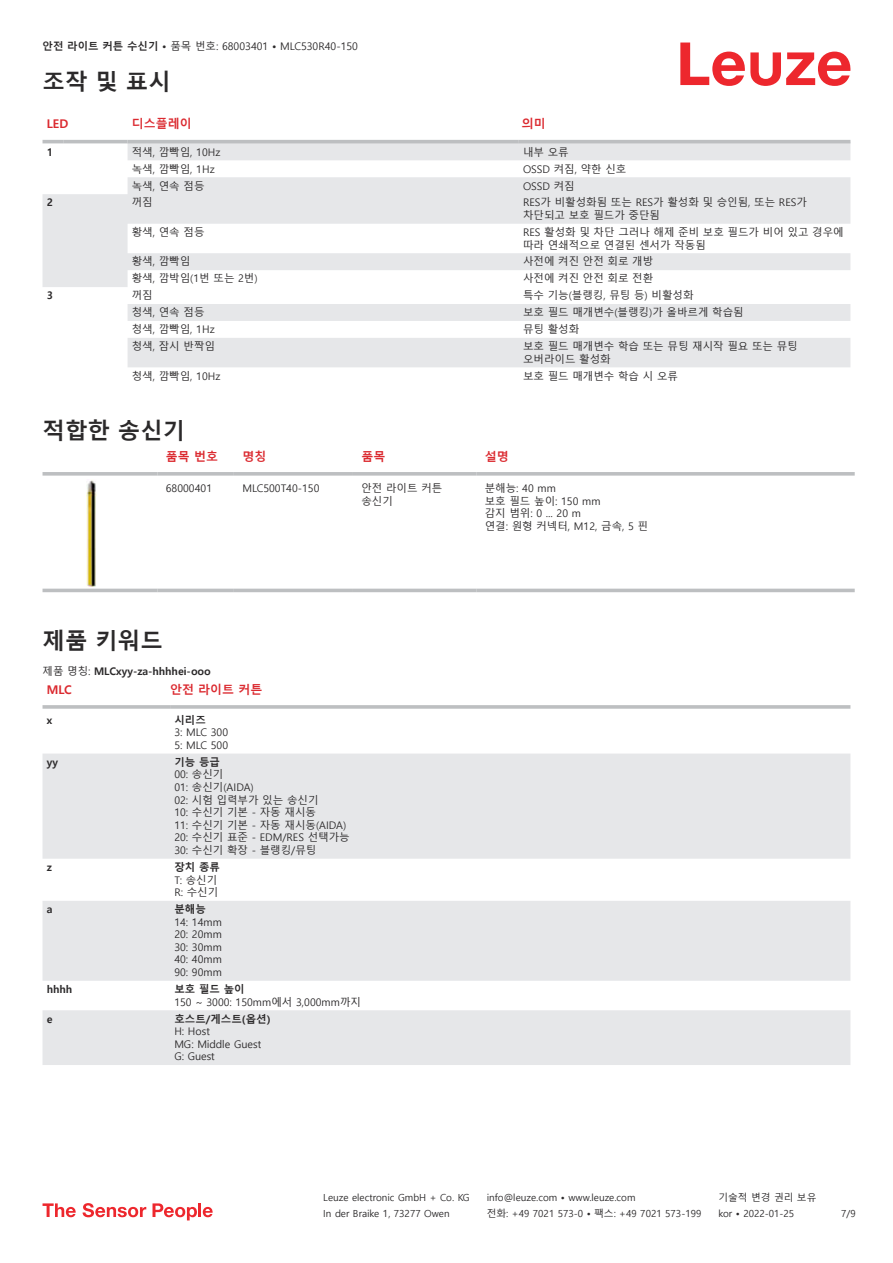
<style>
.page{position:relative;width:893px;height:1263px;background:#fff}
.page>*{position:absolute;margin:0;border:0;box-sizing:border-box;transform-origin:0 0}
.t1{font:700 22.5px "Malgun Gothic";color:#2b292a}
.t2{font:700 12px "Malgun Gothic";color:#db2a30}
.t3{font:10.5px/12.6px "Malgun Gothic";color:#2b292a}
.t4{font:700 10.5px "Malgun Gothic";color:#2b292a}
.t5{font:9.75px "Malgun Gothic";color:#2b292a}
.s1{font-weight:700}
.s2{font-weight:400}
</style>
<div class="page">
<svg style="left:680px;top:43px;width:170px;height:43px"></svg>
<svg style="left:43px;top:143px;width:807px;height:224px;fill:#e6e7e9"></svg>
<hr style="left:43px;top:140px;width:21px;height:3px;background:#bdbfc1">
<hr style="left:64px;top:140px;width:64px;height:3px;background:#bdbfc1">
<hr style="left:128px;top:140px;width:391px;height:3px;background:#bdbfc1">
<hr style="left:519px;top:140px;width:331px;height:3px;background:#bdbfc1">
<svg style="left:43px;top:492px;width:812px;height:101px"></svg>
<svg style="left:43px;top:472px;width:114px;height:4px"></svg>
<svg style="left:157px;top:472px;width:77px;height:4px"></svg>
<svg style="left:234px;top:472px;width:119px;height:4px"></svg>
<svg style="left:353px;top:472px;width:123px;height:4px"></svg>
<svg style="left:476px;top:472px;width:379px;height:4px;fill:#bfc1c3"></svg>
<hr style="left:43px;top:589px;width:114px;height:3px;background:#bdbfc1">
<hr style="left:157px;top:589px;width:77px;height:3px;background:#bdbfc1">
<hr style="left:234px;top:589px;width:119px;height:3px;background:#bdbfc1">
<hr style="left:353px;top:589px;width:123px;height:3px;background:#bdbfc1">
<hr style="left:476px;top:589px;width:379px;height:3px;background:#bdbfc1">
<img style="left:87px;top:480px;width:9px;height:106px">
<svg style="left:43px;top:753px;width:807px;height:312px;fill:#e6e7e9"></svg>
<svg style="left:43px;top:705px;width:127px;height:4px"></svg>
<hr style="left:170px;top:705px;width:680px;height:4px;background:#c4c6c7">
<svg style="left:43px;top:1203px;width:33px;height:14px"></svg>
<svg style="left:83px;top:1203px;width:63px;height:14px"></svg>
<svg style="left:153px;top:1203px;width:44px;height:17px"></svg>
<hr style="left:198px;top:1203px;width:3px;height:14px;background:#ed272d">
<svg style="left:203px;top:1207px;width:10px;height:10px"></svg>
<p class="t3" style="left:43px;top:40px;width:317px"><span class="s1">안전 라이트 커튼 수신기 •</span> 품목 번호: 68003401 <span class="s1">•</span> MLC530R40-150</p>
<h1 class="t1" style="left:43px;top:69px;width:130px">조작 및 표시</h1>
<p class="t2" style="left:47px;top:119px;width:23px">LED</p>
<p class="t2" style="left:132px;top:116px;width:61px">디스플레이</p>
<p class="t2" style="left:522px;top:116px;width:25px">의미</p>
<p class="t4" style="left:47px;top:146px;width:8px">1</p>
<p class="t3" style="left:132px;top:146px;width:90px">적색, 깜빡임, 10Hz</p>
<p class="t3" style="left:523px;top:146px;width:47px">내부 오류</p>
<p class="t3" style="left:132px;top:163px;width:84px">녹색, 깜빡임, 1Hz</p>
<p class="t3" style="left:523px;top:163px;width:105px">OSSD 켜짐, 약한 신호</p>
<p class="t3" style="left:132px;top:180px;width:74px">녹색, 연속 점등</p>
<p class="t3" style="left:523px;top:180px;width:53px">OSSD 켜짐</p>
<p class="t4" style="left:47px;top:196px;width:8px">2</p>
<p class="t3" style="left:132px;top:197px;width:22px">꺼짐</p>
<p class="t3" style="left:523px;top:197px;width:285px">RES가 비활성화됨 또는 RES가 활성화 및 승인됨, 또는 RES가 차단되고 보호 필드가 중단됨</p>
<p class="t3" style="left:132px;top:226px;width:74px">황색, 연속 점등</p>
<p class="t3" style="left:523px;top:226px;width:322px">RES 활성화 및 차단 그러나 해제 준비 보호 필드가 비어 있고 경우에 따라 연쇄적으로 연결된 센서가 작동됨</p>
<p class="t3" style="left:132px;top:256px;width:60px">황색, 깜빡임</p>
<p class="t3" style="left:523px;top:256px;width:132px">사전에 켜진 안전 회로 개방</p>
<p class="t3" style="left:132px;top:272px;width:127px">황색, 깜박임(1번 또는 2번)</p>
<p class="t3" style="left:523px;top:272px;width:132px">사전에 켜진 안전 회로 전환</p>
<p class="t4" style="left:47px;top:292px;width:8px">3</p>
<p class="t3" style="left:132px;top:289px;width:22px">꺼짐</p>
<p class="t3" style="left:523px;top:289px;width:172px">특수 기능(블랭킹, 뮤팅 등) 비활성화</p>
<p class="t3" style="left:132px;top:306px;width:74px">청색, 연속 점등</p>
<p class="t3" style="left:523px;top:306px;width:222px">보호 필드 매개변수(블랭킹)가 올바르게 학습됨</p>
<p class="t3" style="left:132px;top:323px;width:84px">청색, 깜빡임, 1Hz</p>
<p class="t3" style="left:523px;top:323px;width:58px">뮤팅 활성화</p>
<p class="t3" style="left:132px;top:340px;width:85px">청색, 잠시 반짝임</p>
<p class="t3" style="left:523px;top:340px;width:276px">보호 필드 매개변수 학습 또는 뮤팅 재시작 필요 또는 뮤팅 오버라이드 활성화</p>
<p class="t3" style="left:132px;top:370px;width:90px">청색, 깜빡임, 10Hz</p>
<p class="t3" style="left:523px;top:370px;width:156px">보호 필드 매개변수 학습 시 오류</p>
<h1 class="t1" style="left:43px;top:417px;width:144px">적합한 송신기</h1>
<p class="t2" style="left:166px;top:450px;width:54px">품목 번호</p>
<p class="t2" style="left:242px;top:450px;width:25px">명칭</p>
<p class="t2" style="left:361px;top:450px;width:25px">품목</p>
<p class="t2" style="left:485px;top:450px;width:25px">설명</p>
<p class="t3" style="left:166px;top:482px;width:48px">68000401</p>
<p class="t3" style="left:242px;top:482px;width:79px">MLC500T40-150</p>
<p class="t3" style="left:361px;top:482px;width:82px">안전 라이트 커튼 송신기</p>
<p class="t3" style="left:485px;top:482px;width:165px">분해능: 40 mm<br>보호 필드 높이: 150 mm<br>감지 범위: 0 ... 20 m<br>연결: 원형 커넥터, M12, 금속, 5 핀</p>
<h1 class="t1" style="left:43px;top:628px;width:122px">제품 키워드</h1>
<p class="t2" style="left:47px;top:685px;width:27px">MLC</p>
<p class="t2" style="left:170px;top:683px;width:94px">안전 라이트 커튼</p>
<p class="t4" style="left:47px;top:714px;width:7px">x</p>
<p class="t4" style="left:174px;top:714px;width:33px">시리즈</p>
<p class="t3" style="left:174px;top:726px;width:55px">3: MLC 300<br>5: MLC 500</p>
<p class="t4" style="left:47px;top:758px;width:13px">yy</p>
<p class="t4" style="left:174px;top:756px;width:47px">기능 등급</p>
<p class="t3" style="left:174px;top:768px;width:177px">00: 송신기<br>01: 송신기(AIDA)<br>02: 시험 입력부가 있는 송신기<br>10: 수신기 기본 - 자동 재시동<br>11: 수신기 기본 - 자동 재시동(AIDA)<br>20: 수신기 표준 - EDM/RES 선택가능<br>30: 수신기 확장 - 블랭킹/뮤팅</p>
<p class="t4" style="left:47px;top:863px;width:7px">z</p>
<p class="t4" style="left:174px;top:861px;width:47px">장치 종류</p>
<p class="t3" style="left:174px;top:874px;width:45px">T: 송신기<br>R: 수신기</p>
<p class="t4" style="left:47px;top:905px;width:7px">a</p>
<p class="t4" style="left:174px;top:903px;width:33px">분해능</p>
<p class="t3" style="left:174px;top:916px;width:49px;text-align:justify">14: 14mm 20: 20mm 30: 30mm 40: 40mm 90: 90mm</p>
<p class="t4" style="left:47px;top:983px;width:27px">hhhh</p>
<p class="t4" style="left:174px;top:983px;width:72px">보호 필드 높이</p>
<p class="t3" style="left:174px;top:996px;width:188px">150 ~ 3000: 150mm에서 3,000mm까지</p>
<p class="t4" style="left:47px;top:1015px;width:7px">e</p>
<p class="t4" style="left:174px;top:1012px;width:98px">호스트/게스트(옵션)</p>
<p class="t3" style="left:174px;top:1025px;width:88px">H: Host<br>MG: Middle Guest<br>G: Guest</p>
<p class="t4" style="left:43px;top:664px;width:170px"><span class="s2">제품 명칭:</span> MLCxyy-za-hhhhei-ooo</p>
<p class="t5" style="left:323px;top:1192px;width:148px">Leuze electronic GmbH + Co. KG</p>
<p class="t5" style="left:487px;top:1192px;width:150px">info@leuze.com • www.leuze.com</p>
<p class="t5" style="left:718px;top:1192px;width:100px">기술적 변경 권리 보유</p>
<p class="t5" style="left:323px;top:1208px;width:128px">In der Braike 1, 73277 Owen</p>
<p class="t5" style="left:487px;top:1208px;width:216px">전화: +49 7021 573-0 • 팩스: +49 7021 573-199</p>
<p class="t5" style="left:718px;top:1208px;width:77px">kor • 2022-01-25</p>
<p class="t5" style="left:841px;top:1208px;width:16px">7 /9</p>
</div>
